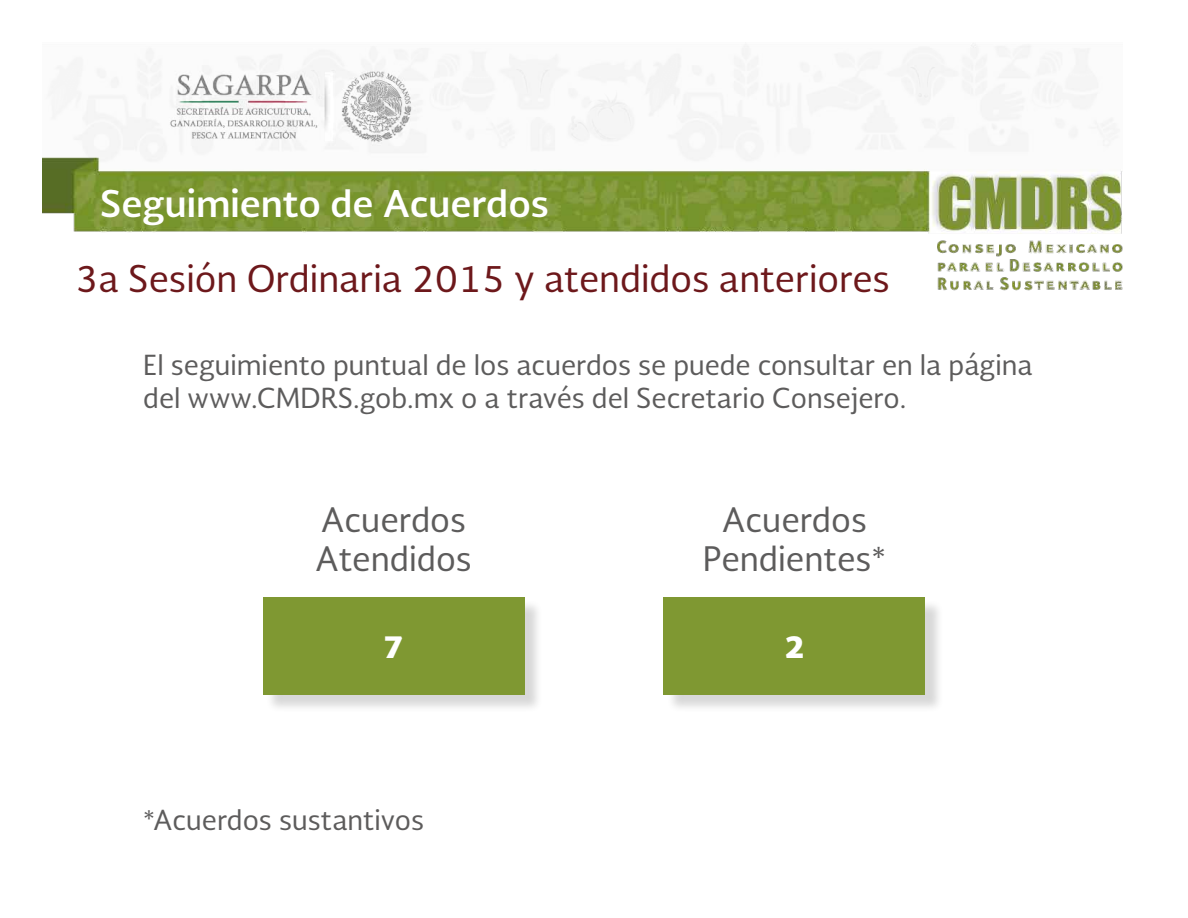
<style>
.page{position:relative;width:1188px;height:918px;background:#fff}
.page>*{position:absolute;margin:0;border:0;box-sizing:border-box;transform-origin:0 0}
.t1{font:36px "Soberana Sans";color:#6d181b}
.t2{font:700 36px "Soberana Sans";color:#fff}
.t3{font:33px/39.6px "Soberana Sans";color:#5d5c5c}
.t4{font:900 30px "Soberana Sans";color:#fff}
.t5{font:27px/32.4px "Soberana Sans";color:#5d5c5c}
</style>
<div class="page">
<img style="left:43px;top:44px;width:1079px;height:247px">
<div style="left:265px;top:600px;width:278px;height:114px;background:#000;opacity:.16"></div>
<div style="left:263px;top:598px;width:261px;height:97px;background:#7f9832"></div>
<div style="left:666px;top:600px;width:278px;height:114px;background:#000;opacity:.16"></div>
<div style="left:664px;top:598px;width:261px;height:97px;background:#7f9832"></div>
<h1 class="t2" style="left:100px;top:179px;width:450px">Seguimiento de Acuerdos</h1>
<h1 class="t1" style="left:75px;top:255px;width:816px">3a Sesión Ordinaria 2015 y atendidos anteriores</h1>
<p class="t5" style="left:143px;top:348px;width:891px">El seguimiento puntual de los acuerdos se puede consultar en la página del www.CMDRS.gob.mx o a través del Secretario Consejero.</p>
<p class="t3" style="left:315px;top:498px;width:158px">Acuerdos<br>Atendidos</p>
<p class="t4" style="left:384px;top:626px;width:21px">7</p>
<p class="t5" style="left:143px;top:802px;width:282px">*Acuerdos sustantivos</p>
<p class="t3" style="left:703px;top:498px;width:185px;text-align:center">Acuerdos<br>Pendientes*</p>
<p class="t4" style="left:785px;top:626px;width:21px">2</p>
</div>
